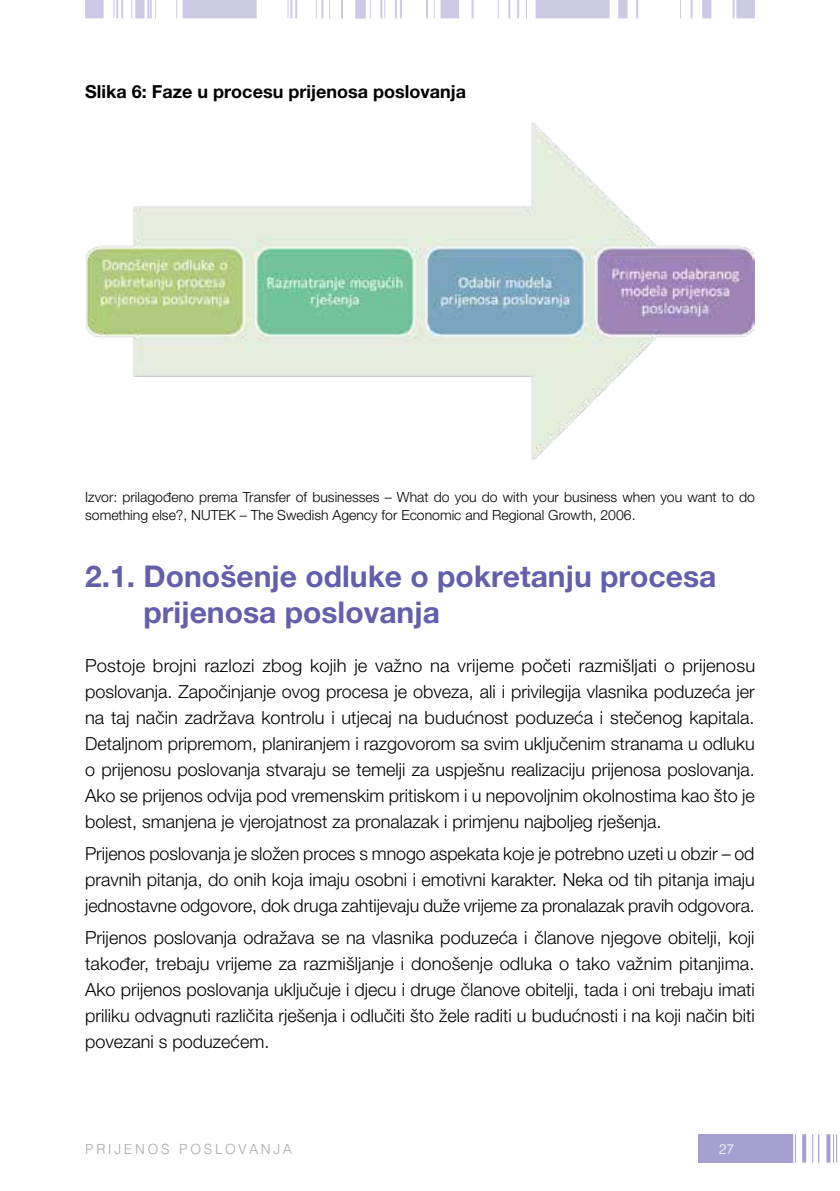
<style>
.page{position:relative;width:840px;height:1191px;background:#fff}
.page>*{position:absolute;margin:0;border:0;box-sizing:border-box;transform-origin:0 0}
.t1{font:700 30px/36px "Helvetica Neue LT Pro";color:#645faa}
.t2{font:300 18px/26px "Helvetica Neue LT Pro";color:#000;text-align:justify}
.t3{font:700 18px "Helvetica Neue LT Pro";color:#000}
.t4{font:300 14px/18px "Helvetica Neue LT Pro";color:#000}
.t5{font:14px "HR Swiss 721 Light BT";letter-spacing:.2em;color:#a7a9ac}
.t6{font:14px "HR Swiss 721 Light BT";color:#fff}
</style>
<div class="page">
<img style="left:85px;top:122px;width:669px;height:338px">
<div style="left:697px;top:1134px;width:95px;height:28px;background:#a5a0cf"></div>
<svg style="left:802px;top:1134px;width:3px;height:28px"></svg>
<svg style="left:826px;top:1134px;width:4px;height:28px"></svg>
<svg style="left:792px;top:1134px;width:2px;height:28px"></svg>
<svg style="left:833px;top:1134px;width:1px;height:28px"></svg>
<svg style="left:812px;top:1134px;width:2px;height:28px"></svg>
<div style="left:736px;top:0;width:18px;height:18px;background:#cdcae6"></div>
<div style="left:535px;top:0;width:74px;height:18px;background:#cdcae6"></div>
<div style="left:182px;top:0;width:74px;height:18px;background:#cdcae6"></div>
<div style="left:440px;top:0;width:19px;height:18px;background:#cdcae6"></div>
<div style="left:85px;top:0;width:19px;height:18px;background:#cdcae6"></div>
<div style="left:355px;top:0;width:9px;height:18px;background:#dbd9ed"></div>
<div style="left:701px;top:0;width:10px;height:18px;background:#cdcae6"></div>
<div style="left:135px;top:0;width:9px;height:18px;background:#cdcae6"></div>
<div style="left:356px;top:0;width:9px;height:18px;background:#cdcae6"></div>
<div style="left:618px;top:0;width:9px;height:18px;background:#cdcae6"></div>
<svg style="left:497px;top:0;width:1px;height:18px"></svg>
<svg style="left:329px;top:0;width:1px;height:18px"></svg>
<svg style="left:131px;top:0;width:1px;height:18px"></svg>
<svg style="left:176px;top:0;width:1px;height:18px"></svg>
<svg style="left:341px;top:0;width:2px;height:18px"></svg>
<svg style="left:426px;top:0;width:8px;height:18px"></svg>
<svg style="left:315px;top:0;width:8px;height:18px"></svg>
<svg style="left:144px;top:0;width:12px;height:18px"></svg>
<svg style="left:471px;top:0;width:2px;height:18px"></svg>
<svg style="left:517px;top:0;width:2px;height:18px"></svg>
<svg style="left:636px;top:0;width:1px;height:18px"></svg>
<svg style="left:690px;top:0;width:2px;height:18px"></svg>
<svg style="left:508px;top:0;width:2px;height:18px"></svg>
<svg style="left:380px;top:0;width:5px;height:18px"></svg>
<svg style="left:395px;top:0;width:6px;height:18px"></svg>
<svg style="left:287px;top:0;width:10px;height:18px"></svg>
<svg style="left:113px;top:0;width:10px;height:18px"></svg>
<svg style="left:732px;top:0;width:2px;height:18px"></svg>
<p class="t3" style="left:85px;top:80px;width:382px">Slika 6: Faze u procesu prijenosa poslovanja</p>
<p class="t4" style="left:85px;top:487px;width:671px">Izvor: prilagođeno prema Transfer of businesses – What do you do with your business when you want to do something else?, NUTEK – The Swedish Agency for Economic and Regional Growth, 2006.</p>
<h1 class="t1" style="left:143px;top:558px;width:574px;text-indent:-58px">2.1. Donošenje odluke o pokretanju procesa prijenosa poslovanja</h1>
<p class="t2" style="left:85px;top:652px;width:671px">Postoje brojni razlozi zbog kojih je važno na vrijeme početi razmišljati o prijenosu poslovanja. Započinjanje ovog procesa je obveza, ali i privilegija vlasnika poduzeća jer na taj način zadržava kontrolu i utjecaj na budućnost poduzeća i stečenog kapitala.<br>Detaljnom pripremom, planiranjem i razgovorom sa svim uključenim stranama u odluku o prijenosu poslovanja stvaraju se temelji za uspješnu realizaciju prijenosa poslovanja.<br>Ako se prijenos odvija pod vremenskim pritiskom i u nepovoljnim okolnostima kao što je bolest, smanjena je vjerojatnost za pronalazak i primjenu najboljeg rješenja.</p>
<p class="t2" style="left:85px;top:840px;width:671px">Prijenos poslovanja je složen proces s mnogo aspekata koje je potrebno uzeti u obzir – od pravnih pitanja, do onih koja imaju osobni i emotivni karakter. Neka od tih pitanja imaju jednostavne odgovore, dok druga zahtijevaju duže vrijeme za pronalazak pravih odgovora.</p>
<p class="t2" style="left:85px;top:924px;width:671px">Prijenos poslovanja odražava se na vlasnika poduzeća i članove njegove obitelji, koji također, trebaju vrijeme za razmišljanje i donošenje odluka o tako važnim pitanjima.<br>Ako prijenos poslovanja uključuje i djecu i druge članove obitelji, tada i oni trebaju imati priliku odvagnuti različita rješenja i odlučiti što žele raditi u budućnosti i na koji način biti povezani s poduzećem.</p>
<p class="t5" style="left:85px;top:1140px;width:208px">PRIJENOS POSLOVANJA</p>
<p class="t6" style="left:718px;top:1140px;width:16px">27</p>
</div>
